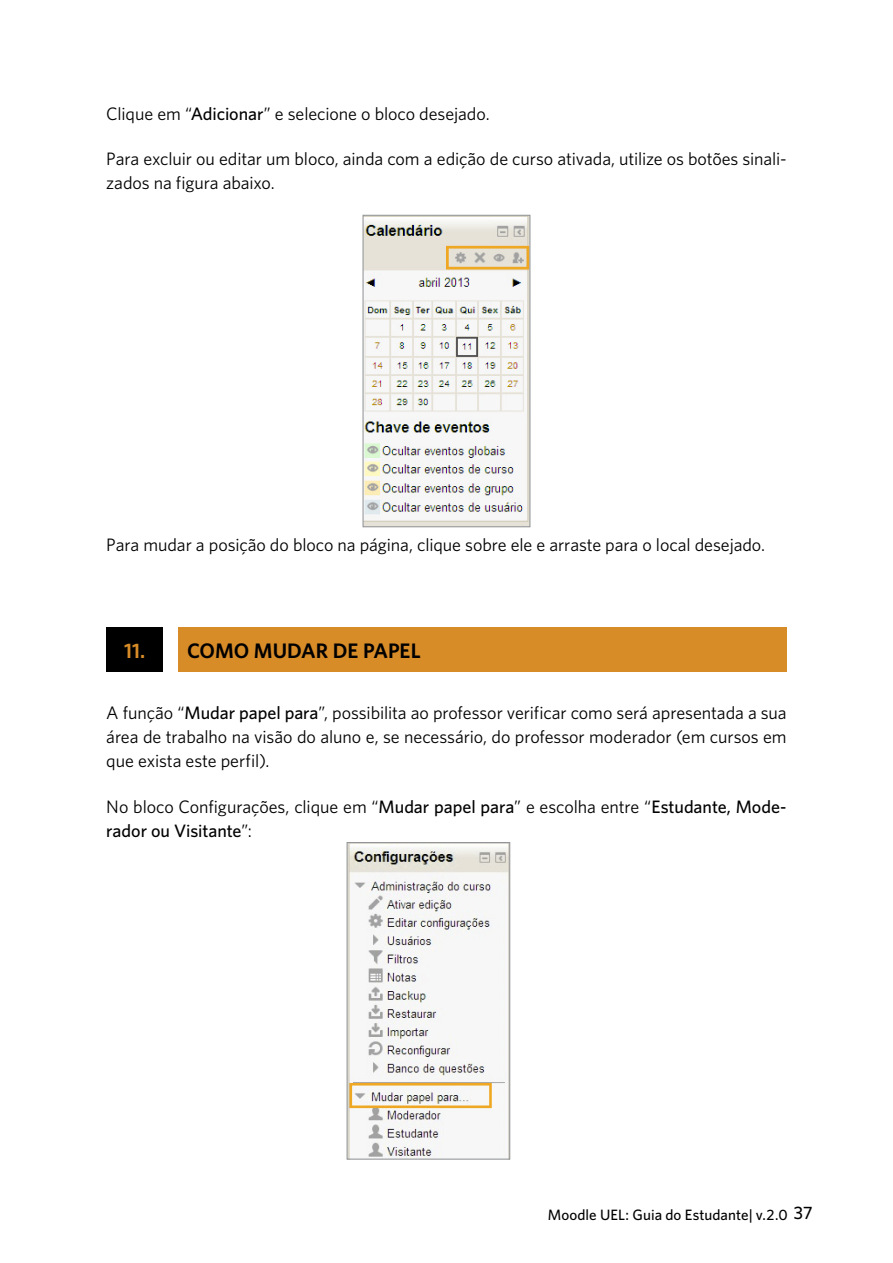
<style>
.page{position:relative;width:893px;height:1263px;background:#fff}
.page>*{position:absolute;margin:0;border:0;box-sizing:border-box;transform-origin:0 0}
.t1{font:600 21px "Whitney";color:#000}
.t2{font:18px/24px "Whitney";letter-spacing:-.005em;color:#000}
.t3{font:500 15px "Whitney";letter-spacing:.005em;color:#000}
.s1{font-weight:500}
.s2{color:#d88c28}
.s3{font-size:18px}
</style>
<div class="page">
<img style="left:364px;top:217px;width:164px;height:308px">
<div style="left:362px;top:215px;width:168px;height:312px;border:1px solid #939598"></div>
<div style="left:106px;top:627px;width:57px;height:45px;background:#000"></div>
<div style="left:179px;top:627px;width:608px;height:45px;background:#d88c28"></div>
<img style="left:349px;top:844px;width:159px;height:314px">
<div style="left:347px;top:842px;width:163px;height:318px;border:1px solid #939598"></div>
<p class="t2" style="left:106px;top:101px;width:385px">Clique em “<span class="s1">Adicionar</span>” e selecione o bloco desejado.</p>
<p class="t2" style="left:106px;top:146px;width:682px">Para excluir ou editar um bloco, ainda com a edição de curso ativada, utilize os botões sinali&shy;zados na figura abaixo.</p>
<p class="t2" style="left:106px;top:533px;width:660px">Para mudar a posição do bloco na página, clique sobre ele e arraste para o local desejado.</p>
<p class="t1" style="left:124px;top:636px;width:93px"><span class="s2">11</span><span class="s2">.</span> COMO</p>
<p class="t1" style="left:254px;top:636px;width:16px">MUDAR</p>
<p class="t1" style="left:333px;top:636px;width:43px">DE PAPEL</p>
<p class="t2" style="left:106px;top:701px;width:682px;text-align:justify">A função “<span class="s1">Mudar papel para</span>”, possibilita ao professor verificar como será apresentada a sua área de trabalho na visão do aluno e, se necessário, do professor moderador (em cursos em que exista este perfil).</p>
<p class="t2" style="left:106px;top:794px;width:682px">No bloco Configurações, clique em “<span class="s1">Mudar papel para</span>” e escolha entre “<span class="s1">Estudante, Mode&shy;rador ou Visitante</span>”:</p>
<p class="t3" style="left:548px;top:1205px;width:266px">Moodle UEL: Guia do Estudante| v.2.0 <span class="s3">37</span></p>
</div>
